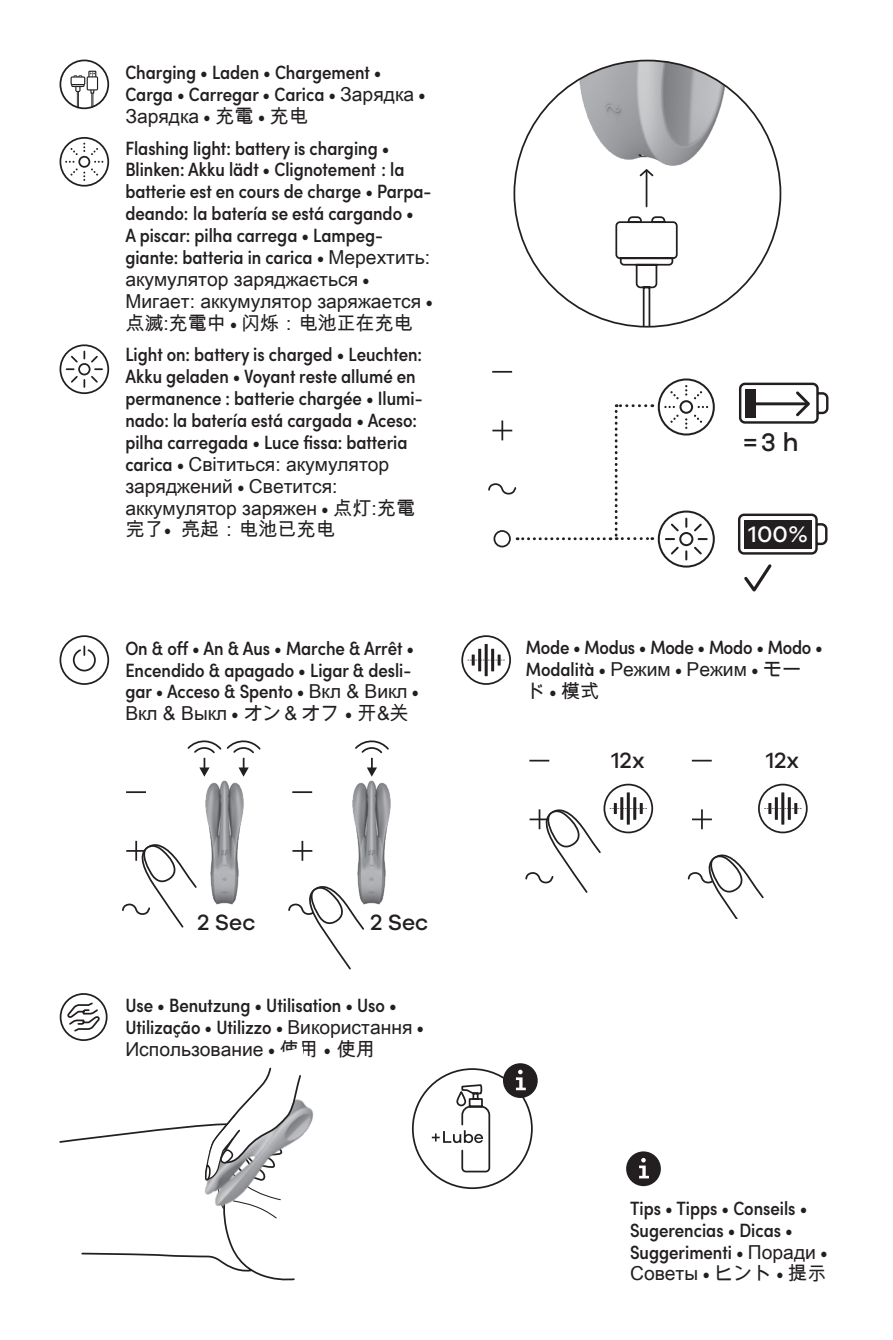
<style>
.page{position:relative;width:893px;height:1340px;background:#fff}
.page>*{position:absolute;margin:0;border:0;box-sizing:border-box;transform-origin:0 0}
.t1{font:500 26.25px "Galano Grotesque";color:#231f20}
.t2{font:500 23.1px "Galano Grotesque";color:#fff}
.t3{font:500 22.75px "Galano Grotesque";color:#231f20}
.t4{font:500 condensed 19.25px/21.7px "Sofia Pro";color:#231f20}
.t5{font:19.25px/21.7px "Arial Unicode MS";color:#231f20}
.s1{font-family:"Arial Unicode MS";font-weight:400;font-stretch:normal}
.s2{font-family:"Sofia Pro";font-weight:500;font-stretch:condensed}
</style>
<div class="page">
<div style="left:60px;top:635px;width:49px;height:50px;border:2px solid #231f20;border-radius:50%"></div>
<svg style="left:72px;top:645px;width:24px;height:27px"></svg>
<div style="left:60px;top:993px;width:48px;height:47px;border:2px solid #231f20;border-radius:50%"></div>
<svg style="left:67px;top:1001px;width:33px;height:32px"></svg>
<svg style="left:615px;top:216px;width:63px;height:111px"></svg>
<hr style="left:646px;top:170px;width:1px;height:36px;background:#231f20">
<svg style="left:639px;top:174px;width:15px;height:4px"></svg>
<img style="left:575px;top:61px;width:179px;height:113px">
<div style="left:412px;top:1068px;width:121px;height:121px;border:2px solid #231f20;border-radius:50%"></div>
<svg style="left:432px;top:1082px;width:59px;height:91px"></svg>
<div style="left:503px;top:1063px;width:35px;height:34px;background:#231f20;border-radius:50%"></div>
<svg style="left:516px;top:1069px;width:10px;height:21px"></svg>
<div style="left:626px;top:1151px;width:35px;height:35px;background:#231f20;border-radius:50%"></div>
<svg style="left:639px;top:1157px;width:10px;height:21px"></svg>
<svg style="left:738px;top:513px;width:90px;height:79px"></svg>
<div style="left:744px;top:520px;width:68px;height:28px;background:#231f20"></div>
<div style="left:658px;top:510px;width:57px;height:57px;border:2px solid #231f20;border-radius:50%"></div>
<svg style="left:664px;top:516px;width:45px;height:45px"></svg>
<div style="left:658px;top:378px;width:57px;height:57px;border:2px solid #231f20;border-radius:50%"></div>
<div style="left:679px;top:400px;width:14px;height:14px;border:2px solid #231f20;border-radius:50%"></div>
<svg style="left:670px;top:415px;width:9px;height:8px"></svg>
<svg style="left:694px;top:391px;width:8px;height:8px"></svg>
<svg style="left:670px;top:391px;width:9px;height:8px"></svg>
<svg style="left:694px;top:415px;width:8px;height:8px"></svg>
<svg style="left:664px;top:406px;width:11px;height:2px"></svg>
<svg style="left:698px;top:406px;width:10px;height:2px"></svg>
<svg style="left:685px;top:385px;width:2px;height:10px"></svg>
<svg style="left:685px;top:418px;width:2px;height:11px"></svg>
<div style="left:60px;top:344px;width:49px;height:50px;border:2px solid #231f20;border-radius:50%"></div>
<svg style="left:65px;top:350px;width:39px;height:39px"></svg>
<div style="left:60px;top:137px;width:49px;height:50px;border:2px solid #231f20;border-radius:50%"></div>
<div style="left:78px;top:156px;width:12px;height:12px;border:2px solid #231f20;border-radius:50%"></div>
<svg style="left:91px;top:148px;width:7px;height:7px"></svg>
<svg style="left:91px;top:161px;width:12px;height:14px"></svg>
<svg style="left:71px;top:143px;width:14px;height:12px"></svg>
<svg style="left:65px;top:161px;width:20px;height:20px"></svg>
<svg style="left:739px;top:382px;width:90px;height:42px"></svg>
<hr style="left:492px;top:371px;width:20px;height:2px;background:#231f20">
<svg style="left:488px;top:404px;width:165px;height:136px"></svg>
<hr style="left:126px;top:791px;width:20px;height:2px;background:#231f20">
<hr style="left:292px;top:791px;width:20px;height:2px;background:#231f20">
<svg style="left:292px;top:840px;width:20px;height:20px"></svg>
<svg style="left:288px;top:886px;width:63px;height:84px"></svg>
<svg style="left:122px;top:840px;width:75px;height:88px"></svg>
<hr style="left:692px;top:759px;width:20px;height:2px;background:#231f20">
<hr style="left:692px;top:818px;width:20px;height:2px;background:#231f20">
<hr style="left:701px;top:809px;width:2px;height:20px;background:#231f20">
<hr style="left:529px;top:759px;width:20px;height:2px;background:#231f20">
<svg style="left:525px;top:809px;width:76px;height:84px"></svg>
<svg style="left:687px;top:854px;width:77px;height:65px"></svg>
<img style="left:303px;top:1102px;width:11px;height:33px">
<svg style="left:59px;top:1067px;width:244px;height:214px"></svg>
<div style="left:493px;top:530px;width:18px;height:17px;border:2px solid #231f20;border-radius:50%"></div>
<svg style="left:71px;top:71px;width:27px;height:37px"></svg>
<div style="left:60px;top:60px;width:49px;height:49px;border:2px solid #231f20;border-radius:50%"></div>
<hr style="left:485px;top:644px;width:3px;height:32px;background:#231f20">
<hr style="left:478px;top:648px;width:3px;height:23px;background:#231f20">
<hr style="left:491px;top:648px;width:3px;height:23px;background:#231f20">
<svg style="left:467px;top:654px;width:38px;height:11px"></svg>
<div style="left:461px;top:635px;width:50px;height:50px;border:2px solid #231f20;border-radius:50%"></div>
<hr style="left:627px;top:792px;width:3px;height:32px;background:#231f20">
<hr style="left:620px;top:797px;width:3px;height:22px;background:#231f20">
<hr style="left:633px;top:797px;width:3px;height:22px;background:#231f20">
<svg style="left:609px;top:803px;width:38px;height:11px"></svg>
<div style="left:603px;top:783px;width:50px;height:50px;border:2px solid #231f20;border-radius:50%"></div>
<hr style="left:781px;top:792px;width:3px;height:32px;background:#231f20">
<hr style="left:775px;top:797px;width:3px;height:22px;background:#231f20">
<hr style="left:788px;top:797px;width:3px;height:22px;background:#231f20">
<svg style="left:764px;top:803px;width:38px;height:11px"></svg>
<div style="left:758px;top:783px;width:50px;height:50px;border:2px solid #231f20;border-radius:50%"></div>
<svg style="left:355px;top:740px;width:34px;height:26px"></svg>
<img style="left:351px;top:766px;width:40px;height:164px">
<svg style="left:187px;top:740px;width:74px;height:36px"></svg>
<img style="left:204px;top:766px;width:41px;height:139px">
<p class="t4" style="left:125px;top:61px;width:302px">Charging • Laden • Chargement •<br>Carga • Carregar • Carica • <span class="s1">Зарядка</span> •</p>
<p class="t5" style="left:125px;top:105px;width:184px">Зарядка <span class="s2">•</span> 充電 <span class="s2">•</span> 充电</p>
<p class="t4" style="left:125px;top:137px;width:308px">Flashing light: battery is charging • Blinken: Akku lädt • Clignotement : la batterie est en cours de charge • Parpa&shy;deando: la batería se está cargando •<br>A piscar: pilha carrega • Lampeg&shy;giante: batteria in carica • <span class="s1">Мерехтить:</span></p>
<p class="t5" style="left:125px;top:268px;width:309px">акумулятор заряджається <span class="s2">•<br></span>Мигает: аккумулятор заряжается <span class="s2">•</span>点滅:充電中 <span class="s2">•</span> 闪烁：电池正在充电</p>
<p class="t4" style="left:125px;top:343px;width:299px">Light on: battery is charged • Leuchten:<br>Akku geladen • Voyant reste allumé en permanence : batterie chargée • Ilumi&shy;nado: la batería está cargada • Aceso: pilha carregada • Luce fissa: batteria</p>
<p class="t5" style="left:125px;top:452px;width:292px"><span class="s2">carica •</span> Світиться: акумулятор заряджений <span class="s2">•</span> Светится: аккумулятор заряжен <span class="s2">•</span> 点灯:充電完了<span class="s2">•</span> 亮起：电池已充电</p>
<p class="t4" style="left:125px;top:636px;width:295px">On &amp; off • An &amp; Aus • Marche &amp; Arrêt •<br>Encendido &amp; apagado • Ligar &amp; desli&shy;gar • Acceso &amp; Spento • <span class="s1">Вкл &amp; Викл</span> •</p>
<p class="t5" style="left:125px;top:702px;width:285px">Вкл &amp; Выкл <span class="s2">•</span> オン＆オフ <span class="s2">•</span> 开&amp;关</p>
<p class="t3" style="left:197px;top:908px;width:60px">2 Sec</p>
<p class="t3" style="left:370px;top:908px;width:60px">2 Sec</p>
<p class="t4" style="left:125px;top:994px;width:300px">Use • Benutzung • Utilisation • Uso •<br>Utilização • Utilizzo • <span class="s1">Використання</span> •</p>
<p class="t5" style="left:125px;top:1038px;width:251px">Использование <span class="s2">•</span> 使用 <span class="s2">•</span> 使用</p>
<h1 class="t1" style="left:743px;top:426px;width:57px">=3 h</h1>
<p class="t2" style="left:748px;top:520px;width:61px">100%</p>
<p class="t4" style="left:526px;top:636px;width:298px">Mode • Modus • Mode • Modo • Modo •</p>
<p class="t5" style="left:526px;top:657px;width:277px"><span class="s2">Modalità •</span> Режим <span class="s2">•</span> Режим <span class="s2">•</span> モード <span class="s2">•</span> 模式</p>
<p class="t3" style="left:612px;top:746px;width:35px">12x</p>
<p class="t3" style="left:766px;top:746px;width:35px">12x</p>
<p class="t4" style="left:630px;top:1196px;width:199px">Tips • Tipps • Conseils •<br>Sugerencias • Dicas •<br>Suggerimenti • <span class="s1">Поради</span> •</p>
<p class="t5" style="left:630px;top:1262px;width:198px">Советы <span class="s2">•</span> ヒント <span class="s2">•</span> 提示</p>
</div>
